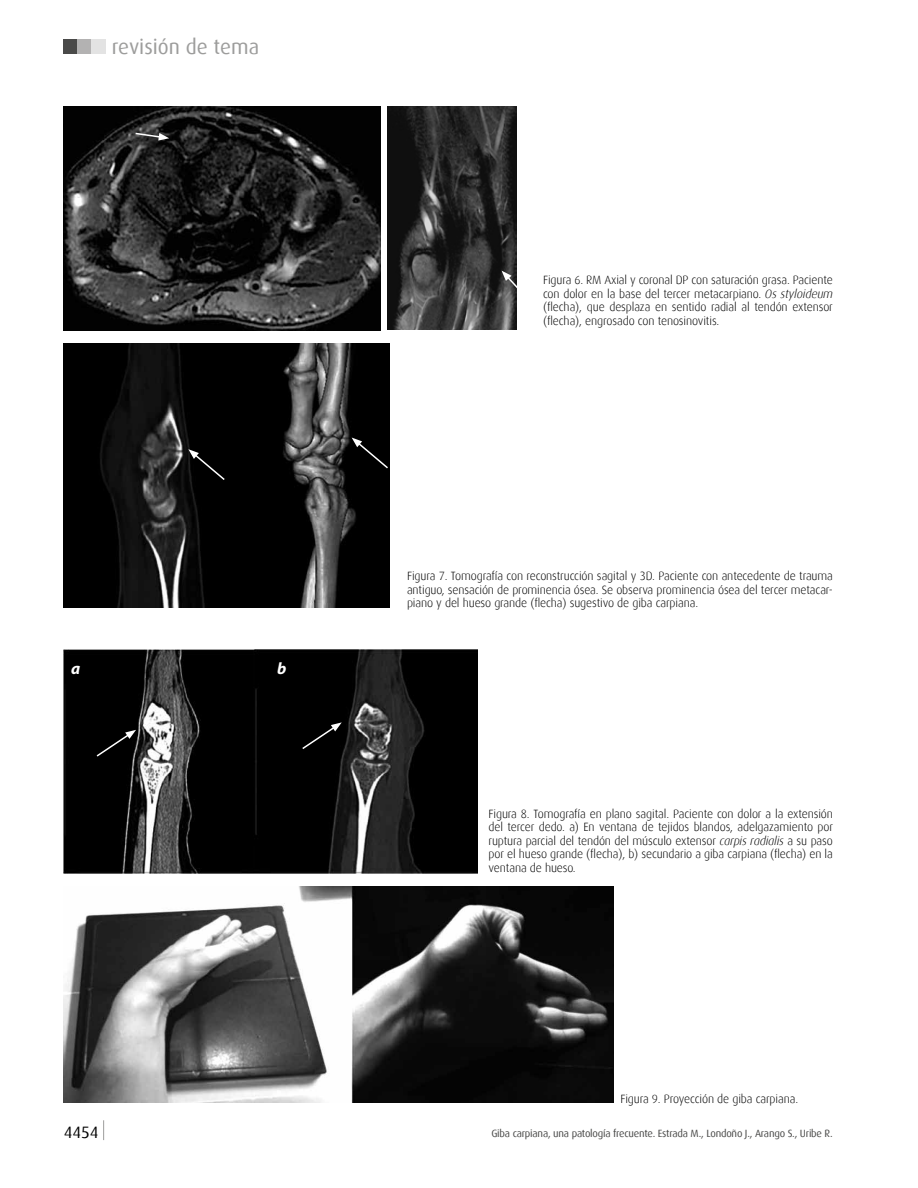
<style>
.page{position:relative;width:918px;height:1188px;background:#fff}
.page>*{position:absolute;margin:0;border:0;box-sizing:border-box;transform-origin:0 0}
.t1{font:21px "Dax";color:#9d9d9c}
.t2{font:16.5px "Dax";color:#000}
.t3{font:italic 700 16.5px "Myriad Pro";color:#fff}
.t4{font:300 12px/13.5px "Dax";letter-spacing:-.01em;color:#000;text-align:justify}
.t5{font:10.5px "Dax";letter-spacing:-.02em;color:#4a4a49}
.s1{font-style:italic}
</style>
<div class="page">
<svg style="left:103px;top:1120px;width:1px;height:20px"></svg>
<div style="left:64px;top:40px;width:14px;height:14px;background:#4a4a49"></div>
<div style="left:78px;top:40px;width:14px;height:14px;background:#b3b2b2"></div>
<div style="left:92px;top:40px;width:14px;height:14px;background:#e3e3e3"></div>
<img style="left:64px;top:344px;width:325px;height:264px">
<img style="left:64px;top:649px;width:413px;height:224px">
<img style="left:64px;top:886px;width:550px;height:217px">
<img style="left:64px;top:106px;width:317px;height:224px">
<svg style="left:134px;top:132px;width:35px;height:9px"></svg>
<img style="left:388px;top:106px;width:128px;height:224px">
<svg style="left:502px;top:271px;width:15px;height:21px"></svg>
<svg style="left:188px;top:449px;width:38px;height:33px"></svg>
<svg style="left:352px;top:438px;width:38px;height:32px"></svg>
<svg style="left:95px;top:730px;width:41px;height:28px"></svg>
<svg style="left:301px;top:722px;width:41px;height:29px"></svg>
<h1 class="t1" style="left:112px;top:35px;width:149px">revisión de tema</h1>
<h2 class="t3" style="left:71px;top:658px;width:11px">a</h2>
<h2 class="t3" style="left:277px;top:658px;width:11px">b</h2>
<p class="t4" style="left:543px;top:274px;width:291px">Figura 6. RM Axial y coronal DP con saturación grasa. Paciente con dolor en la base del tercer metacarpiano. <span class="s1">Os styloideum </span>(flecha), que desplaza en sentido radial al tendón extensor (flecha), engrosado con tenosinovitis.</p>
<p class="t4" style="left:407px;top:569px;width:427px">Figura 7. Tomografía con reconstrucción sagital y 3D. Paciente con antecedente de trauma antiguo, sensación de prominencia ósea. Se observa prominencia ósea del tercer metacar&shy;piano y del hueso grande (flecha) sugestivo de giba carpiana.</p>
<p class="t4" style="left:489px;top:807px;width:346px">Figura 8. Tomografía en plano sagital. Paciente con dolor a la extensión del tercer dedo. a) En ventana de tejidos blandos, adelgazamiento por ruptura parcial del tendón del músculo extensor <span class="s1">carpis radialis</span> a su paso por el hueso grande (flecha), b) secundario a giba carpiana (flecha) en la ventana de hueso.</p>
<p class="t4" style="left:620px;top:1092px;width:179px">Figura 9. Proyección de giba carpiana.</p>
<h2 class="t2" style="left:64px;top:1123px;width:36px">4454</h2>
<p class="t5" style="left:491px;top:1127px;width:343px">Giba carpiana, una patología frecuente. Estrada M., Londoño J., Arango S., Uribe R.</p>
</div>
